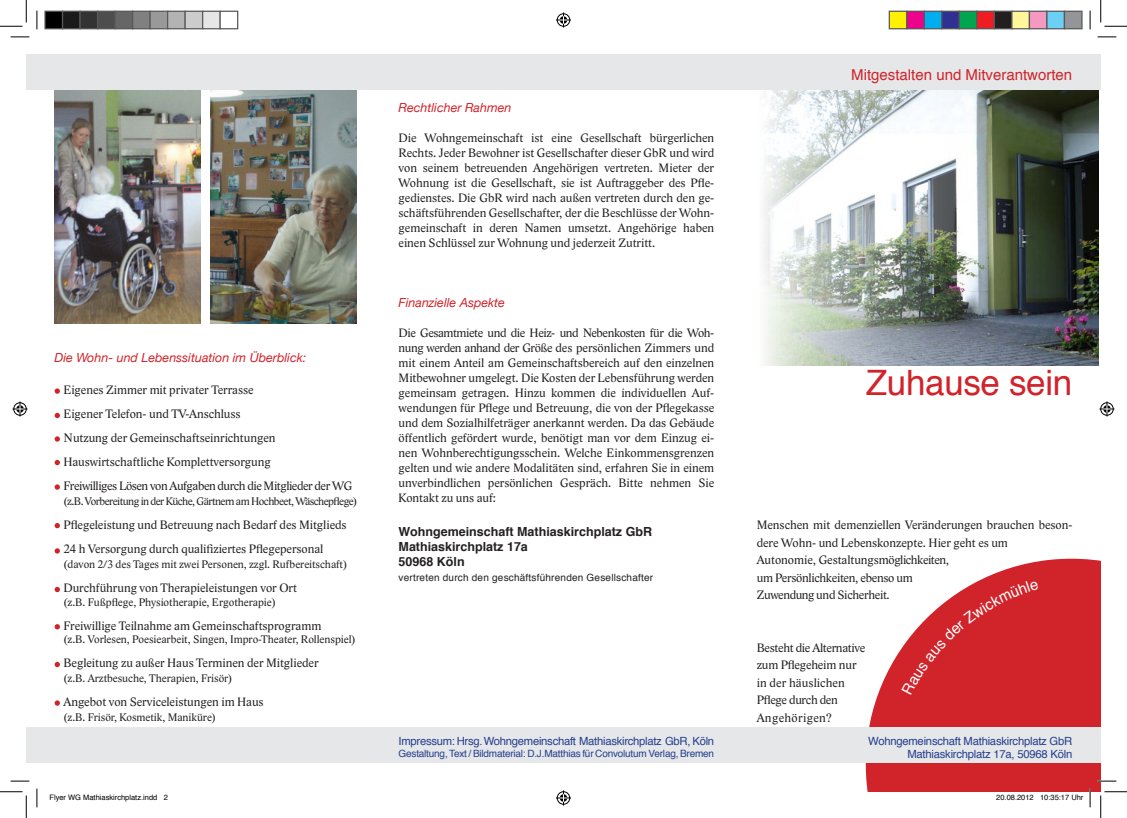
<style>
.page{position:relative;width:1127px;height:818px;background:#fff}
.page>*{position:absolute;margin:0;border:0;box-sizing:border-box;transform-origin:0 0}
.t1{font:35px "Helvetica";letter-spacing:-.01em;color:#d1232a}
.t2{font:15px "Helvetica";color:#d1232a}
.t3{font:12.5px/15px "Lido STF";color:#231f20}
.t4{font:italic 12.5px "Helvetica Neue";color:#d1232a}
.t5{font:700 12.5px/15px "Helvetica";color:#231f20}
.t6{font:11.25px "Lido STF";color:#231f20}
.t7{font:11.25px/13.5px "Helvetica";letter-spacing:-.02em;color:#253f8e;text-align:right}
.t8{font:11.25px "Lido STF";letter-spacing:-.04em;color:#231f20}
.t9{font:10px "Helvetica";letter-spacing:-.02em;color:#253f8e}
.t10{font:10px "Helvetica";letter-spacing:.02em;color:#231f20}
.t11{font:7.5px "Helvetica";color:#000}
</style>
<div class="page">
<img style="left:764px;top:90px;width:334px;height:276px">
<img style="left:211px;top:90px;width:145px;height:234px">
<img style="left:55px;top:90px;width:145px;height:234px">
<svg style="left:861px;top:558px;width:239px;height:234px;fill:#d1232a"></svg>
<div style="left:26px;top:55px;width:1074px;height:35px;background:#e6e7e9"></div>
<div style="left:26px;top:728px;width:1074px;height:35px;background:#e6e7e9"></div>
<svg style="left:55px;top:388px;width:5px;height:6px"></svg>
<svg style="left:55px;top:413px;width:5px;height:5px"></svg>
<svg style="left:55px;top:484px;width:5px;height:6px"></svg>
<svg style="left:55px;top:523px;width:5px;height:5px"></svg>
<svg style="left:55px;top:436px;width:5px;height:6px"></svg>
<svg style="left:55px;top:460px;width:5px;height:5px"></svg>
<svg style="left:55px;top:548px;width:5px;height:6px"></svg>
<svg style="left:55px;top:587px;width:5px;height:5px"></svg>
<svg style="left:55px;top:624px;width:5px;height:5px"></svg>
<svg style="left:55px;top:662px;width:5px;height:5px"></svg>
<svg style="left:55px;top:700px;width:5px;height:6px"></svg>
<svg style="left:11px;top:36px;width:18px;height:2px"></svg>
<svg style="left:1097px;top:36px;width:18px;height:2px"></svg>
<svg style="left:11px;top:780px;width:18px;height:2px"></svg>
<svg style="left:1097px;top:780px;width:18px;height:2px"></svg>
<svg style="left:36px;top:11px;width:2px;height:18px"></svg>
<svg style="left:36px;top:788px;width:2px;height:19px"></svg>
<svg style="left:1089px;top:11px;width:1px;height:18px"></svg>
<svg style="left:0;top:0;width:27px;height:27px"></svg>
<svg style="left:0;top:791px;width:27px;height:27px"></svg>
<svg style="left:1100px;top:0;width:26px;height:27px"></svg>
<svg style="left:1100px;top:791px;width:26px;height:27px"></svg>
<svg style="left:556px;top:13px;width:15px;height:15px"></svg>
<svg style="left:556px;top:790px;width:15px;height:15px"></svg>
<svg style="left:13px;top:401px;width:15px;height:15px"></svg>
<svg style="left:1099px;top:401px;width:15px;height:15px"></svg>
<div style="left:45px;top:11px;width:18px;height:18px;background:#000"></div>
<div style="left:44px;top:11px;width:19px;height:18px;border:1px solid #595959"></div>
<div style="left:63px;top:11px;width:17px;height:18px;background:#1a1a1a"></div>
<div style="left:62px;top:11px;width:19px;height:18px;border:1px solid #595959"></div>
<div style="left:80px;top:11px;width:18px;height:18px;background:#333"></div>
<div style="left:79px;top:11px;width:19px;height:18px;border:1px solid #595959"></div>
<div style="left:98px;top:11px;width:17px;height:18px;background:#4d4d4d"></div>
<div style="left:97px;top:11px;width:19px;height:18px;border:1px solid #595959"></div>
<div style="left:115px;top:11px;width:18px;height:18px;background:#666"></div>
<div style="left:114px;top:11px;width:19px;height:18px;border:1px solid #595959"></div>
<div style="left:133px;top:11px;width:17px;height:18px;background:#808080"></div>
<div style="left:132px;top:11px;width:19px;height:18px;border:1px solid #595959"></div>
<div style="left:150px;top:11px;width:18px;height:18px;background:#999"></div>
<div style="left:149px;top:11px;width:19px;height:18px;border:1px solid #595959"></div>
<div style="left:168px;top:11px;width:17px;height:18px;background:#b3b3b3"></div>
<div style="left:167px;top:11px;width:19px;height:18px;border:1px solid #595959"></div>
<div style="left:185px;top:11px;width:18px;height:18px;background:#ccc"></div>
<div style="left:184px;top:11px;width:19px;height:18px;border:1px solid #595959"></div>
<div style="left:203px;top:11px;width:17px;height:18px;background:#e6e6e6"></div>
<div style="left:202px;top:11px;width:19px;height:18px;border:1px solid #595959"></div>
<div style="left:219px;top:11px;width:19px;height:18px;border:1px solid #595959"></div>
<div style="left:889px;top:11px;width:17px;height:18px;background:#fff101"></div>
<div style="left:888px;top:11px;width:19px;height:18px;border:1px solid #595959"></div>
<div style="left:906px;top:11px;width:18px;height:18px;background:#ed028c"></div>
<div style="left:905px;top:11px;width:19px;height:18px;border:1px solid #595959"></div>
<div style="left:924px;top:11px;width:17px;height:18px;background:#00aeef"></div>
<div style="left:923px;top:11px;width:19px;height:18px;border:1px solid #595959"></div>
<div style="left:941px;top:11px;width:18px;height:18px;background:#2e3092"></div>
<div style="left:940px;top:11px;width:19px;height:18px;border:1px solid #595959"></div>
<div style="left:959px;top:11px;width:17px;height:18px;background:#00a54f"></div>
<div style="left:958px;top:11px;width:19px;height:18px;border:1px solid #595959"></div>
<div style="left:976px;top:11px;width:18px;height:18px;background:#ee1d23"></div>
<div style="left:975px;top:11px;width:19px;height:18px;border:1px solid #595959"></div>
<div style="left:994px;top:11px;width:17px;height:18px;background:#231f20"></div>
<div style="left:993px;top:11px;width:19px;height:18px;border:1px solid #595959"></div>
<div style="left:1011px;top:11px;width:18px;height:18px;background:#fff79a"></div>
<div style="left:1010px;top:11px;width:19px;height:18px;border:1px solid #595959"></div>
<div style="left:1029px;top:11px;width:17px;height:18px;background:#f499c2"></div>
<div style="left:1028px;top:11px;width:19px;height:18px;border:1px solid #595959"></div>
<div style="left:1046px;top:11px;width:18px;height:18px;background:#6bcff6"></div>
<div style="left:1045px;top:11px;width:19px;height:18px;border:1px solid #595959"></div>
<div style="left:1064px;top:11px;width:17px;height:18px;background:#939598"></div>
<div style="left:1063px;top:11px;width:19px;height:18px;border:1px solid #595959"></div>
<svg style="left:1039px;top:788px;width:51px;height:19px"></svg>
<svg style="left:901px;top:581px;width:137px;height:114px;background:#d74147"></svg>
<p class="t4" style="left:55px;top:350px;width:253px">Die Wohn- und Lebenssituation im Überblick:</p>
<p class="t3" style="left:63px;top:378px;width:290px;line-height:24px">Eigenes Zimmer mit privater Terrasse<br>Eigener Telefon- und TV-Anschluss<br>Nutzung der Gemeinschaftseinrichtungen Hauswirtschaftliche Komplettversorgung<br>Freiwilliges Lösen von Aufgaben durch die Mitglieder der WG</p>
<p class="t8" style="left:63px;top:495px;width:295px">(z.B. Vorbereitung in der Küche, Gärtnern am Hochbeet, Wäschepflege)</p>
<p class="t3" style="left:63px;top:513px;width:284px;line-height:24px">Pflegeleistung und Betreuung nach Bedarf des Mitglieds<br>24 h Versorgung durch qualifiziertes Pflegepersonal</p>
<p class="t6" style="left:63px;top:558px;width:285px">(davon 2/3 des Tages mit zwei Personen, zzgl. Rufbereitschaft)</p>
<p class="t3" style="left:63px;top:580px;width:235px">Durchführung von Therapieleistungen vor Ort</p>
<p class="t6" style="left:63px;top:595px;width:214px">(z.B. Fußpflege, Physiotherapie, Ergotherapie)</p>
<p class="t3" style="left:63px;top:618px;width:259px">Freiwillige Teilnahme am Gemeinschaftsprogramm</p>
<p class="t6" style="left:63px;top:633px;width:293px">(z.B. Vorlesen, Poesiearbeit, Singen, Impro-Theater, Rollenspiel)</p>
<p class="t3" style="left:63px;top:655px;width:256px">Begleitung zu außer Haus Terminen der Mitglieder</p>
<p class="t6" style="left:63px;top:672px;width:170px">(z.B. Arztbesuche, Therapien, Frisör)</p>
<p class="t3" style="left:63px;top:694px;width:201px">Angebot von Serviceleistungen im Haus</p>
<p class="t6" style="left:63px;top:711px;width:154px">(z.B. Frisör, Kosmetik, Maniküre)</p>
<p class="t4" style="left:398px;top:100px;width:114px">Rechtlicher Rahmen</p>
<p class="t3" style="left:398px;top:130px;width:317px;text-align:justify">Die Wohngemeinschaft ist eine Gesellschaft bürgerlichen Rechts. Jeder Bewohner ist Gesellschafter dieser GbR und wird von seinem betreuenden Angehörigen vertreten. Mieter der Wohnung ist die Gesellschaft, sie ist Auftraggeber des Pfle&shy;gedienstes. Die GbR wird nach außen vertreten durch den ge&shy;schäftsführenden Gesellschafter, der die Beschlüsse der Wohn&shy;gemeinschaft in deren Namen umsetzt. Angehörige haben einen Schlüssel zur Wohnung und jederzeit Zutritt.</p>
<p class="t4" style="left:398px;top:295px;width:108px">Finanzielle Aspekte</p>
<p class="t3" style="left:398px;top:325px;width:317px;text-align:justify">Die Gesamtmiete und die Heiz- und Nebenkosten für die Woh&shy;nung werden anhand der Größe des persönlichen Zimmers und mit einem Anteil am Gemeinschaftsbereich auf den einzelnen Mitbewohner umgelegt. Die Kosten der Lebensführung werden gemeinsam getragen. Hinzu kommen die individuellen Auf&shy;wendungen für Pflege und Betreuung, die von der Pflegekasse und dem Sozialhilfeträger anerkannt werden. Da das Gebäude öffentlich gefördert wurde, benötigt man vor dem Einzug ei&shy;nen Wohnberechtigungsschein. Welche Einkommensgrenzen gelten und wie andere Modalitäten sind, erfahren Sie in einem unverbindlichen persönlichen Gespräch. Bitte nehmen Sie Kontakt zu uns auf:</p>
<p class="t5" style="left:398px;top:523px;width:255px">Wohngemeinschaft Mathiaskirchplatz GbR<br>Mathiaskirchplatz 17a<br>50968 Köln</p>
<p class="t10" style="left:398px;top:569px;width:256px">vertreten durch den geschäftsführenden Gesellschafter</p>
<p class="t7" style="left:398px;top:733px;width:317px">Impressum: Hrsg. Wohngemeinschaft Mathiaskirchplatz GbR, Köln</p>
<p class="t9" style="left:398px;top:744px;width:317px">Gestaltung, Text / Bildmaterial: D.J.Matthias für Convolutum Verlag, Bremen</p>
<p class="t2" style="left:851px;top:62px;width:222px">Mitgestalten und Mitverantworten</p>
<h1 class="t1" style="left:865px;top:353px;width:208px">Zuhause sein</h1>
<p class="t3" style="left:756px;top:516px;width:317px;line-height:17.5px">Menschen mit demenziellen Veränderungen brauchen beson&shy;dere Wohn- und Lebenskonzepte. Hier geht es um<br>Autonomie, Gestaltungsmöglichkeiten,<br>um Persönlichkeiten, ebenso um<br>Zuwendung und Sicherheit.</p>
<p class="t3" style="left:756px;top:639px;width:110px;line-height:17.5px">Besteht die Alternative zum Pflegeheim nur in der häuslichen<br>Pflege durch den<br>Angehörigen?</p>
<p class="t7" style="left:867px;top:733px;width:206px">Wohngemeinschaft Mathiaskirchplatz GbR<br>Mathiaskirchplatz 17a, 50968 Köln</p>
<p class="t11" style="left:49px;top:791px;width:120px">Flyer WG Mathiaskirchplatz.indd 2</p>
<p class="t11" style="left:995px;top:791px;width:89px">20.08.2012 10:35:17 Uhr</p>
</div>
